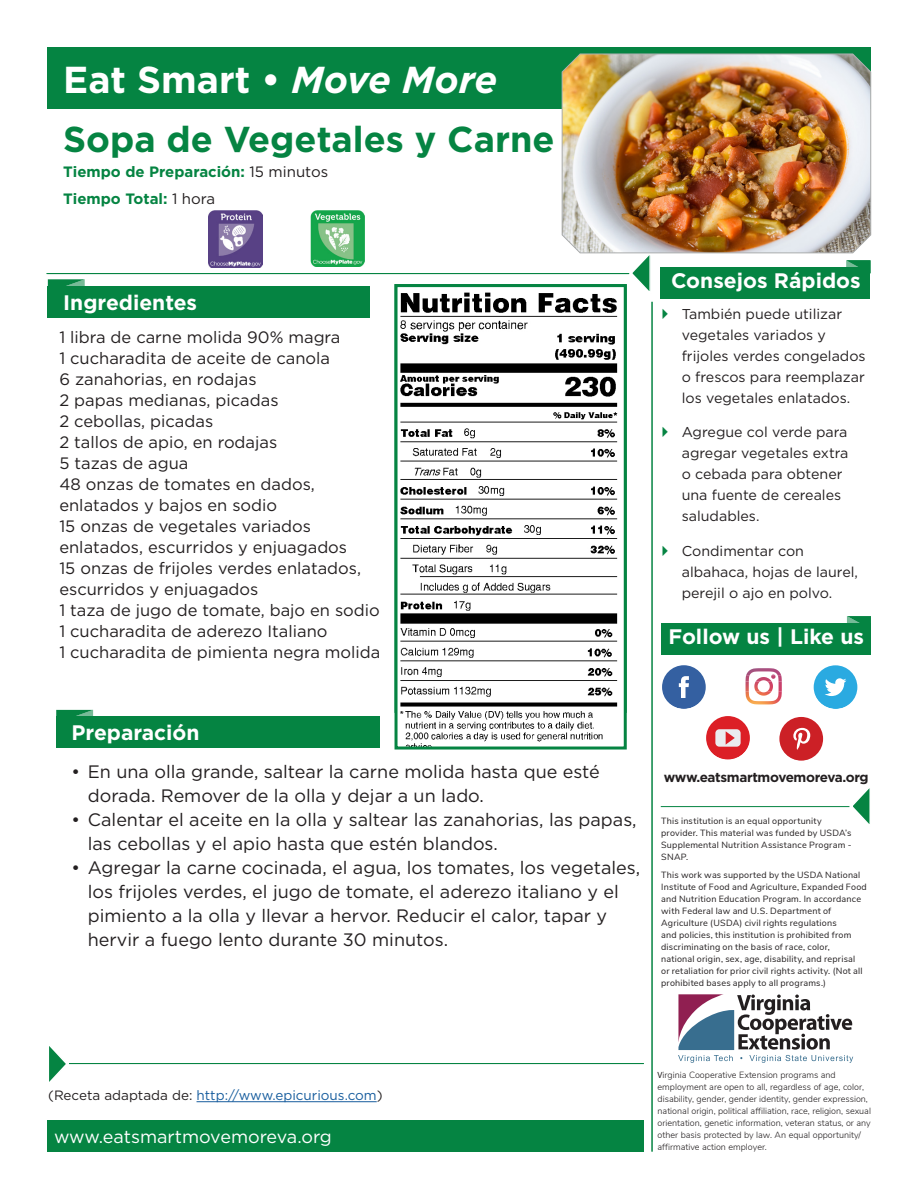
<style>
.page{position:relative;width:918px;height:1188px;background:#fff}
.page>*{position:absolute;margin:0;border:0;box-sizing:border-box;transform-origin:0 0}
.t1{font:700 37.5px "Gotham";color:#fff}
.t2{font:700 36px "Gotham";color:#058442}
.Recipie_titles{font:700 21px "Gotham";color:#fff}
.t3{font:18px/24px "Gotham";color:#231f20}
.t4{font:18px "Gotham";color:#fff}
.t5{font:18px "Gotham";letter-spacing:-.02em;color:#fff}
.Text{font:16.5px/21px "Gotham";color:#231f20}
.t6{font:700 15px "Gotham";color:#058442}
.Quick_Tips_Text{font:14.25px/21px "Gotham";color:#231f20}
.t7{font:13.5px "Gotham";color:#175d9e}
.t8{font:700 13.5px "Gotham";letter-spacing:-.025em;color:#231f20}
.t9{font:9px/12px "Nunito Sans";letter-spacing:.025em;color:#231f20}
.t10{font:300 9px/12px "Nunito Sans";color:#231f20}
.s1{font-style:italic}
.s2{font-weight:400;color:#231f20}
.s3{color:#231f20}
.s4{font-family:"Myriad Pro";font-weight:400}
</style>
<div class="page">
<div style="left:47px;top:47px;width:824px;height:62px;background:#058442"></div>
<svg style="left:48px;top:279px;width:37px;height:7px"></svg>
<div style="left:48px;top:286px;width:322px;height:31px;background:#058442"></div>
<svg style="left:662px;top:665px;width:44px;height:44px"></svg>
<svg style="left:706px;top:716px;width:44px;height:44px"></svg>
<svg style="left:740px;top:663px;width:47px;height:46px"></svg>
<img style="left:746px;top:691px;width:36px;height:13px">
<img style="left:746px;top:668px;width:36px;height:13px">
<img style="left:767px;top:681px;width:15px;height:10px">
<svg style="left:813px;top:663px;width:46px;height:46px"></svg>
<svg style="left:814px;top:665px;width:43px;height:44px"></svg>
<svg style="left:779px;top:717px;width:44px;height:44px"></svg>
<svg style="left:847px;top:616px;width:24px;height:7px"></svg>
<div style="left:661px;top:623px;width:210px;height:31px;background:#058442"></div>
<svg style="left:853px;top:788px;width:17px;height:36px"></svg>
<hr style="left:661px;top:806px;width:188px;height:1px;background:#058442">
<div style="left:47px;top:1121px;width:597px;height:31px;background:#058442"></div>
<hr style="left:652px;top:302px;width:1px;height:850px;background:#058442">
<svg style="left:629px;top:255px;width:22px;height:36px"></svg>
<hr style="left:46px;top:273px;width:583px;height:1px;background:#058442">
<svg style="left:56px;top:710px;width:37px;height:7px"></svg>
<div style="left:56px;top:717px;width:323px;height:31px;background:#058442"></div>
<hr style="left:197px;top:1101px;width:180px;height:1px;background:#175d9e">
<img style="left:561px;top:53px;width:311px;height:201px">
<svg style="left:846px;top:260px;width:24px;height:7px"></svg>
<div style="left:661px;top:267px;width:209px;height:31px;background:#058442"></div>
<img style="left:310px;top:211px;width:54px;height:56px">
<img style="left:209px;top:211px;width:54px;height:57px">
<svg style="left:49px;top:1046px;width:17px;height:36px"></svg>
<hr style="left:69px;top:1063px;width:575px;height:1px;background:#058442">
<img style="left:400px;top:292px;width:218px;height:454px">
<div style="left:395px;top:284px;width:232px;height:466px;border:3px solid #058442"></div>
<svg style="left:678px;top:995px;width:175px;height:68px"></svg>
<h1 class="t1" style="left:63px;top:55px;width:436px">Eat Smart • <span class="s1">Move More</span></h1>
<p class="t2" style="left:63px;top:116px;width:493px">Sopa de Vegetales y Carne</p>
<p class="t6" style="left:63px;top:161px;width:267px">Tiempo de Preparación: <span class="s2">15 minutos</span></p>
<p class="t6" style="left:63px;top:188px;width:153px">Tiempo Total: <span class="s2">1 hora</span></p>
<h3 class="Recipie_titles" style="left:63px;top:288px;width:135px">Ingredientes</h3>
<p class="Text" style="left:59px;top:326px;width:283px">1 libra de carne molida 90% magra</p>
<p class="Text" style="left:59px;top:347px;width:272px">1 cucharadita de aceite de canola</p>
<p class="Text" style="left:59px;top:368px;width:199px">6 zanahorias, en rodajas</p>
<p class="Text" style="left:59px;top:389px;width:221px">2 papas medianas, picadas</p>
<p class="Text" style="left:59px;top:410px;width:155px">2 cebollas, picadas</p>
<p class="Text" style="left:59px;top:431px;width:219px">2 tallos de apio, en rodajas</p>
<p class="Text" style="left:59px;top:452px;width:131px">5 tazas de agua</p>
<p class="Text" style="left:59px;top:473px;width:257px">48 onzas de tomates en dados, enlatados y bajos en sodio</p>
<p class="Text" style="left:59px;top:515px;width:289px">15 onzas de vegetales variados enlatados, escurridos y enjuagados</p>
<p class="Text" style="left:59px;top:557px;width:303px">15 onzas de frijoles verdes enlatados, escurridos y enjuagados</p>
<p class="Text" style="left:59px;top:599px;width:322px">1 taza de jugo de tomate, bajo en sodio</p>
<p class="Text" style="left:59px;top:620px;width:270px">1 cucharadita de aderezo Italiano</p>
<p class="Text" style="left:59px;top:641px;width:323px">1 cucharadita de pimienta negra molida</p>
<p class="Recipie_titles" style="left:671px;top:267px;width:191px">Consejos Rápidos</p>
<h3 class="Recipie_titles" style="left:710px;top:267px;width:114px">Quick Tips</h3>
<p class="Quick_Tips_Text" style="left:682px;top:303px;width:185px">También puede utilizar vegetales variados y frijoles verdes congelados o frescos para reemplazar los vegetales enlatados.</p>
<p class="Quick_Tips_Text" style="left:682px;top:421px;width:168px">Agregue col verde para agregar vegetales extra o cebada para obtener una fuente de cereales saludables.</p>
<p class="Quick_Tips_Text" style="left:682px;top:540px;width:178px">Condimentar con albahaca, hojas de laurel, perejil o ajo en polvo.</p>
<h3 class="Recipie_titles" style="left:669px;top:622px;width:197px">Follow us | Like us</h3>
<p class="Recipie_titles" style="left:72px;top:719px;width:130px">Preparación</p>
<p class="t3" style="left:88px;top:759px;width:514px;text-indent:-16px">• En una olla grande, saltear la carne molida hasta que esté dorada. Remover de la olla y dejar a un lado.</p>
<p class="t3" style="left:88px;top:807px;width:550px;text-indent:-16px">• Calentar el aceite en la olla y saltear las zanahorias, las papas, las cebollas y el apio hasta que estén blandos.</p>
<p class="t3" style="left:88px;top:855px;width:554px;text-indent:-16px">• Agregar la carne cocinada, el agua, los tomates, los vegetales, los frijoles verdes, el jugo de tomate, el aderezo italiano y el pimiento a la olla y llevar a hervor. Reducir el calor, tapar y hervir a fuego lento durante 30 minutos.</p>
<h3 class="t8" style="left:664px;top:769px;width:206px">www.eatsmartmovemoreva.org</h3>
<p class="t9" style="left:661px;top:814px;width:192px">This institution is an equal opportunity provider. This material was funded by USDA’s Supplemental Nutrition Assistance Program - SNAP.</p>
<p class="t9" style="left:661px;top:869px;width:207px">This work was supported by the USDA National Institute of Food and Agriculture, Expanded Food and Nutrition Education Program. In accordance with Federal law and U.S. Department of Agriculture (USDA) civil rights regulations<br>and policies, this institution is prohibited from discriminating on the basis of race, color,<br>national origin, sex, age, disability, and reprisal<br>or retaliation for prior civil rights activity. (Not all prohibited bases apply to all programs.)</p>
<p class="t7" style="left:48px;top:1087px;width:336px"><span class="s3">(Receta adaptada de:</span> http://www.epicurious.com<span class="s3">)</span></p>
<p class="t4" style="left:54px;top:1125px;width:279px">www.eatsmartmovemoreva.org</p>
<h3 class="t5" style="left:182px;top:1125px;width:134px">ovemoreva.org</h3>
<p class="t10" style="left:658px;top:1068px;width:215px"><span class="s4">V</span>irginia Cooperative Extension programs and employment are open to all, regardless of age, color, disability, gender, gender identity, gender expression, national origin, political affiliation, race, religion, sexual orientation, genetic information, veteran status, or any other basis protected by law. An equal opportunity/ affirmative action employer.</p>
</div>
